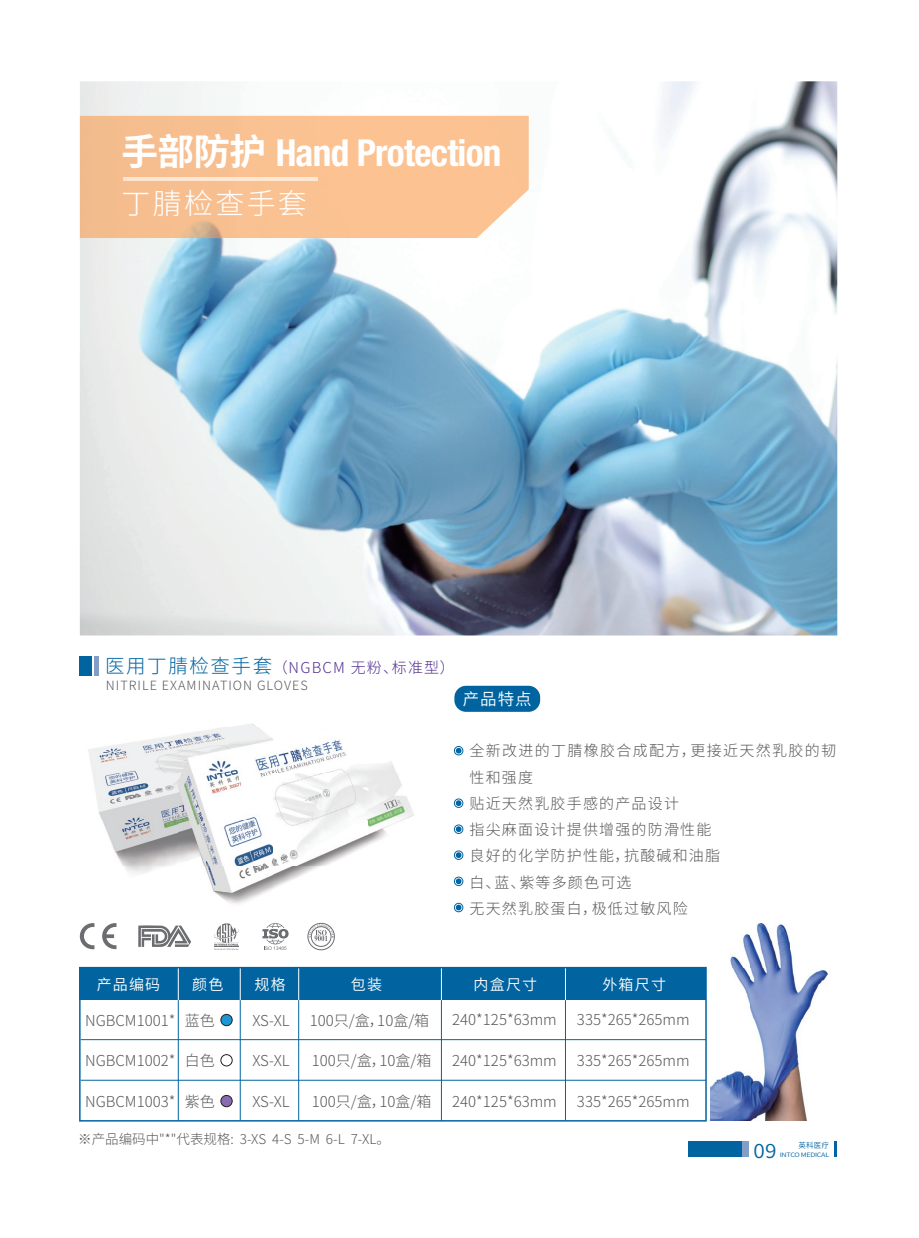
<style>
.page{position:relative;width:919px;height:1238px;background:#fff}
.page>*{position:absolute;margin:0;border:0;box-sizing:border-box;transform-origin:0 0}
.t1{font:700 condensed 37.2px "Helvetica Neue LT Std";letter-spacing:-.02em;color:#fff}
.t2{font:300 28.95px "Source Han Sans CN";letter-spacing:.08em;color:#fff}
.t3{font:19.05px "Source Han Sans CN";color:#0164a1;scale:1.09 1}
.t4{font:16.5px "Source Han Sans CN";color:#fff}
.t5{font:300 15px "Source Han Sans CN";color:#57585a}
.t6{font:300 15px/26.2px "Source Han Sans CN";letter-spacing:.08em;color:#57585a}
.t7{font:300 15px "Source Han Sans CN";letter-spacing:.08em;color:#522e92}
.t8{font:15px "Source Han Sans CN";letter-spacing:.08em;color:#fff}
.t9{font:300 13.5px "Source Han Sans CN";color:#57585a}
.t10{font:300 12.75px "Source Han Sans CN";letter-spacing:.08em;color:#57585a}
.t11{font:7.5px "Source Han Sans CN";color:#0164a1}
.t12{font:6px "Source Han Sans CN";letter-spacing:-.04em;color:#0164a1;scale:1.21 1}
.s1{font-family:"Source Han Sans CN";font-stretch:normal;font-size:36.75px}
.s2{font-size:19.5px;color:#0164a1}
</style>
<div class="page">
<div style="left:692px;top:1141px;width:56px;height:16px;background:#829ec8"></div>
<div style="left:688px;top:1141px;width:54px;height:16px;background:#0164a1"></div>
<svg style="left:834px;top:1141px;width:2px;height:16px"></svg>
<img style="left:710px;top:922px;width:118px;height:198px">
<img style="left:80px;top:81px;width:757px;height:554px">
<img style="left:88px;top:723px;width:326px;height:181px">
<svg style="left:456px;top:748px;width:5px;height:5px"></svg>
<div style="left:454px;top:746px;width:9px;height:9px;border:1px solid #0164a1;border-radius:50%"></div>
<svg style="left:456px;top:800px;width:5px;height:5px"></svg>
<div style="left:454px;top:798px;width:9px;height:9px;border:1px solid #0164a1;border-radius:50%"></div>
<svg style="left:456px;top:852px;width:5px;height:5px"></svg>
<div style="left:454px;top:850px;width:9px;height:9px;border:1px solid #0164a1;border-radius:50%"></div>
<svg style="left:456px;top:826px;width:5px;height:5px"></svg>
<div style="left:454px;top:824px;width:9px;height:9px;border:1px solid #0164a1;border-radius:50%"></div>
<svg style="left:456px;top:878px;width:5px;height:6px"></svg>
<div style="left:454px;top:876px;width:9px;height:10px;border:1px solid #0164a1;border-radius:50%"></div>
<svg style="left:456px;top:904px;width:5px;height:6px"></svg>
<div style="left:454px;top:902px;width:9px;height:10px;border:1px solid #0164a1;border-radius:50%"></div>
<div style="left:454px;top:685px;width:86px;height:26px;background:#0164a1;border-radius:12px"></div>
<div style="left:80px;top:656px;width:12px;height:20px;background:#0164a1"></div>
<hr style="left:94px;top:656px;width:4px;height:20px;background:#829ec8">
<svg style="left:80px;top:923px;width:36px;height:26px"></svg>
<svg style="left:214px;top:923px;width:25px;height:27px"></svg>
<svg style="left:138px;top:925px;width:53px;height:21px"></svg>
<svg style="left:262px;top:923px;width:26px;height:26px"></svg>
<svg style="left:309px;top:924px;width:24px;height:17px"></svg>
<div style="left:311px;top:926px;width:20px;height:20px;border:1px solid #6c6d70;border-radius:50%"></div>
<div style="left:307px;top:922px;width:28px;height:28px;border:1px solid #6c6d70;border-radius:50%"></div>
<div style="left:80px;top:967px;width:626px;height:32px;background:#0164a1"></div>
<div style="left:221px;top:1014px;width:11px;height:11px;background:#1c97d5;border-radius:50%"></div>
<div style="left:220px;top:1013px;width:12px;height:13px;border:1px solid #231f20;border-radius:50%"></div>
<div style="left:220px;top:1054px;width:12px;height:12px;border:1px solid #231f20;border-radius:50%"></div>
<div style="left:221px;top:1095px;width:11px;height:11px;background:#886caf;border-radius:50%"></div>
<div style="left:220px;top:1094px;width:12px;height:13px;border:1px solid #231f20;border-radius:50%"></div>
<hr style="left:240px;top:983px;width:1px;height:137px;background:#0164a1">
<hr style="left:178px;top:983px;width:1px;height:137px;background:#0164a1">
<hr style="left:298px;top:983px;width:1px;height:137px;background:#0164a1">
<hr style="left:240px;top:967px;width:1px;height:33px;background:#fff">
<hr style="left:178px;top:967px;width:1px;height:33px;background:#fff">
<hr style="left:298px;top:967px;width:1px;height:33px;background:#fff">
<hr style="left:441px;top:983px;width:1px;height:137px;background:#0164a1">
<hr style="left:441px;top:967px;width:1px;height:33px;background:#fff">
<hr style="left:565px;top:983px;width:1px;height:137px;background:#0164a1">
<hr style="left:565px;top:967px;width:1px;height:33px;background:#fff">
<div style="left:79px;top:966px;width:627px;height:155px;border:2px solid #0164a1"></div>
<hr style="left:81px;top:1079px;width:625px;height:1px;background:#0164a1">
<hr style="left:81px;top:1039px;width:625px;height:1px;background:#0164a1">
<div style="left:80px;top:116px;width:448px;height:122px;background:#fac192"></div>
<img style="left:123px;top:178px;width:194px;height:2px">
<p class="t1" style="left:122px;top:130px;width:381px"><span class="s1">手部防护</span> Hand Protection</p>
<p class="t2" style="left:122px;top:187px;width:187px">丁腈检查手套</p>
<p class="t7" style="left:105px;top:659px;width:351px"><span class="s2">医用丁腈检查手套</span>（NGBCM 无粉、标准型）</p>
<p class="t10" style="left:106px;top:678px;width:203px">NITRILE EXAMINATION GLOVES</p>
<p class="t4" style="left:462px;top:690px;width:70px">产品特点</p>
<p class="t6" style="left:469px;top:738px;width:368px">全新改进的丁腈橡胶合成配方，更接近天然乳胶的韧性和强度<br>贴近天然乳胶手感的产品设计<br>指尖麻面设计提供增强的防滑性能<br>良好的化学防护性能，抗酸碱和油脂<br>白、蓝、紫等多颜色可选<br>无天然乳胶蛋白，极低过敏风险</p>
<p class="t8" style="left:97px;top:975px;width:65px">产品编码</p>
<p class="t8" style="left:192px;top:975px;width:33px">颜色</p>
<p class="t8" style="left:254px;top:975px;width:33px">规格</p>
<p class="t8" style="left:351px;top:975px;width:33px">包装</p>
<p class="t5" style="left:85px;top:1011px;width:92px">NGBCM1001*</p>
<p class="t5" style="left:85px;top:1051px;width:92px">NGBCM1002*</p>
<p class="t5" style="left:85px;top:1092px;width:92px">NGBCM1003*</p>
<p class="t5" style="left:252px;top:1011px;width:39px">XS-XL</p>
<p class="t5" style="left:310px;top:1011px;width:121px">100只/盒，10盒/箱</p>
<p class="t5" style="left:252px;top:1051px;width:39px">XS-XL</p>
<p class="t5" style="left:312px;top:1051px;width:121px">100只/盒，10盒/箱</p>
<p class="t5" style="left:185px;top:1011px;width:32px">蓝色</p>
<p class="t5" style="left:185px;top:1051px;width:32px">白色</p>
<p class="t5" style="left:185px;top:1092px;width:32px">紫色</p>
<p class="t5" style="left:252px;top:1092px;width:39px">XS-XL</p>
<p class="t5" style="left:312px;top:1092px;width:121px">100只/盒，10盒/箱</p>
<p class="t9" style="left:78px;top:1130px;width:313px">※产品编码中"*"代表规格: 3-XS 4-S 5-M 6-L 7-XL。</p>
<p class="t8" style="left:473px;top:975px;width:65px">内盒尺寸</p>
<p class="t8" style="left:602px;top:975px;width:65px">外箱尺寸</p>
<p class="t5" style="left:452px;top:1011px;width:106px">240*125*63mm</p>
<p class="t5" style="left:577px;top:1011px;width:114px">335*265*265mm</p>
<p class="t5" style="left:452px;top:1051px;width:106px">240*125*63mm</p>
<p class="t5" style="left:577px;top:1051px;width:114px">335*265*265mm</p>
<p class="t5" style="left:452px;top:1092px;width:106px">240*125*63mm</p>
<p class="t5" style="left:577px;top:1092px;width:114px">335*265*265mm</p>
<p class="t11" style="left:798px;top:1141px;width:32px">英科医疗</p>
<p class="t3" style="left:753px;top:1139px;width:23px">09</p>
<p class="t12" style="left:779px;top:1151px;width:42px">INTCO MEDICAL</p>
</div>
